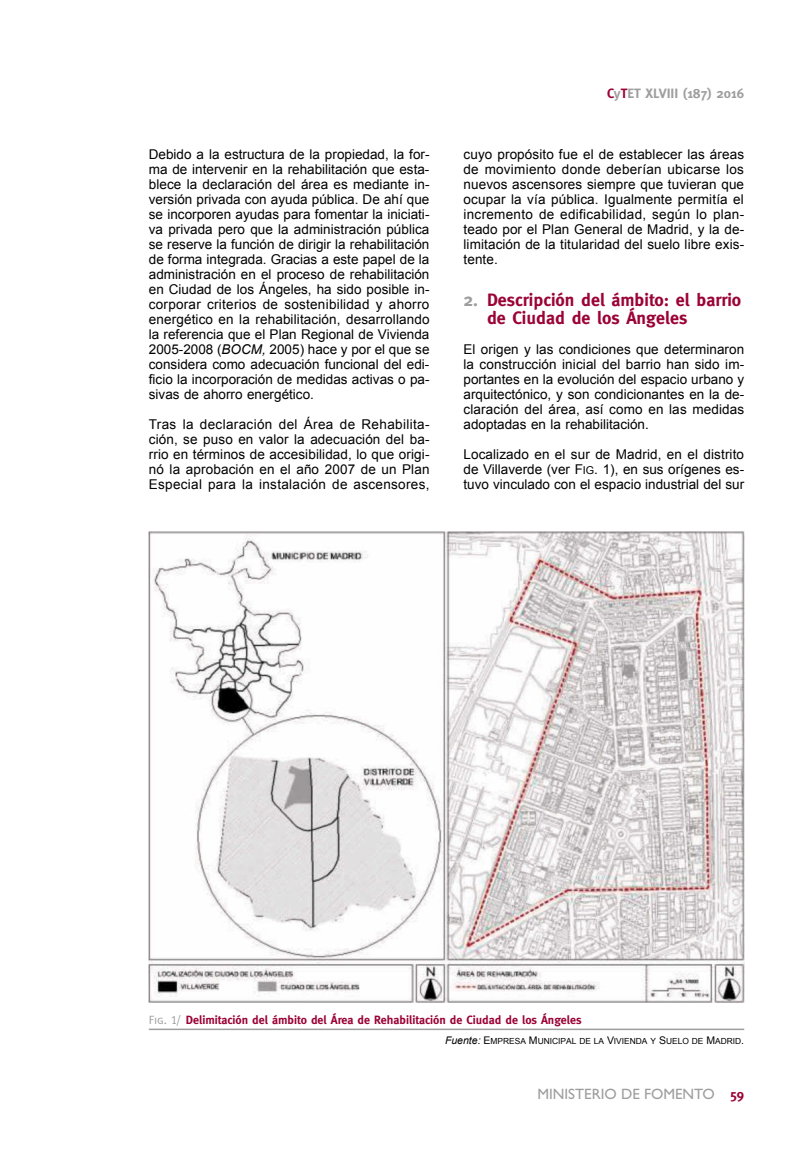
<style>
.page{position:relative;width:808px;height:1149px;background:#fff}
.page>*{position:absolute;margin:0;border:0;box-sizing:border-box;transform-origin:0 0}
.t1{font:700 18px/18px "Meta";color:#9b0337}
.t2{font:15px "Gill Sans";color:#9e9e9e}
.t3{font:13.5px/15px "Arial";color:#000;text-align:justify}
.t4{font:700 13.5px "Meta";color:#9e9e9e}
.t5{font:700 12px "Meta";color:#9b0337}
.t6{font:8.4px "Arial MT SC800";color:#000}
.s1{font-style:italic}
.s2{color:#9b0337}
.s3{color:#9e9e9e}
.s4{font-family:"Arial MT SC800"}
.s5{font-family:"Arial MT SC800";font-size:10.8px}
.s6{font-family:"Meta Caps";font-weight:400;color:#9e9e9e}
.s7{font-family:"Arial";font-style:italic;font-size:10.5px}
.s8{font-size:10.5px}
.s9{font-family:"Meta";font-weight:700;font-size:13.5px;color:#9b0337}
</style>
<div class="page">
<hr style="left:149px;top:1028px;width:595px;height:1px;background:#9e9e9e">
<img style="left:149px;top:531px;width:595px;height:471px">
<p class="t3" style="left:149px;top:146px;width:282px">Debido a la estructura de la propiedad, la for&shy;ma de intervenir en la rehabilitación que esta&shy;blece la declaración del área es mediante in&shy;versión privada con ayuda pública. De ahí que se incorporen ayudas para fomentar la iniciati&shy;va privada pero que la administración pública se reserve la función de dirigir la rehabilitación de forma integrada. Gracias a este papel de la administración en el proceso de rehabilitación en Ciudad de los Ángeles, ha sido posible in&shy;corporar criterios de sostenibilidad y ahorro energético en la rehabilitación, desarrollando la referencia que el Plan Regional de Vivienda 2005-2008 (<span class="s1">BOCM,</span> 2005) hace y por el que se considera como adecuación funcional del edi&shy;ficio la incorporación de medidas activas o pa&shy;sivas de ahorro energético.</p>
<p class="t3" style="left:149px;top:416px;width:282px">Tras la declaración del Área de Rehabilita&shy;ción, se puso en valor la adecuación del ba&shy;rrio en términos de accesibilidad, lo que origi&shy;nó la aprobación en el año 2007 de un Plan Especial para la instalación de ascensores,</p>
<p class="t4" style="left:607px;top:85px;width:139px"><span class="s2">C</span>y<span class="s2">T</span>ET XLVIII (187) 2016</p>
<p class="t3" style="left:463px;top:146px;width:282px">cuyo propósito fue el de establecer las áreas de movimiento donde deberían ubicarse los nuevos ascensores siempre que tuvieran que ocupar la vía pública. Igualmente permitía el incremento de edificabilidad, según lo plan&shy;teado por el Plan General de Madrid, y la de&shy;limitación de la titularidad del suelo libre exis&shy;tente.</p>
<h1 class="t1" style="left:487px;top:291px;width:256px;text-indent:-23px"><span class="s3">2.</span> Descripción del ámbito: el barrio de Ciudad de los Ángeles</h1>
<p class="t3" style="left:463px;top:342px;width:282px">El origen y las condiciones que determinaron la construcción inicial del barrio han sido im&shy;portantes en la evolución del espacio urbano y arquitectónico, y son condicionantes en la de&shy;claración del área, así como en las medidas adoptadas en la rehabilitación.</p>
<p class="t3" style="left:463px;top:447px;width:282px">Localizado en el sur de Madrid, en el distrito de Villaverde (ver <span class="s4">F</span><span class="s5">IG</span><span class="s4">.</span> 1), en sus orígenes es&shy;tuvo vinculado con el espacio industrial del sur</p>
<p class="t5" style="left:149px;top:1012px;width:434px"><span class="s6">Fig. 1/</span> Delimitación del ámbito del Área de Rehabilitación de Ciudad de los Ángeles</p>
<p class="t6" style="left:445px;top:1035px;width:301px"><span class="s7">Fuente:</span> <span class="s8">E</span>MPRESA <span class="s8">M</span>UNICIPAL DE LA <span class="s8">V</span>IVIENDA Y <span class="s8">S</span>UELO DE <span class="s8">M</span>ADRID<span class="s8">.</span></p>
<p class="t2" style="left:537px;top:1084px;width:208px">MINISTERIO DE FOMENTO <span class="s9">59</span></p>
</div>
